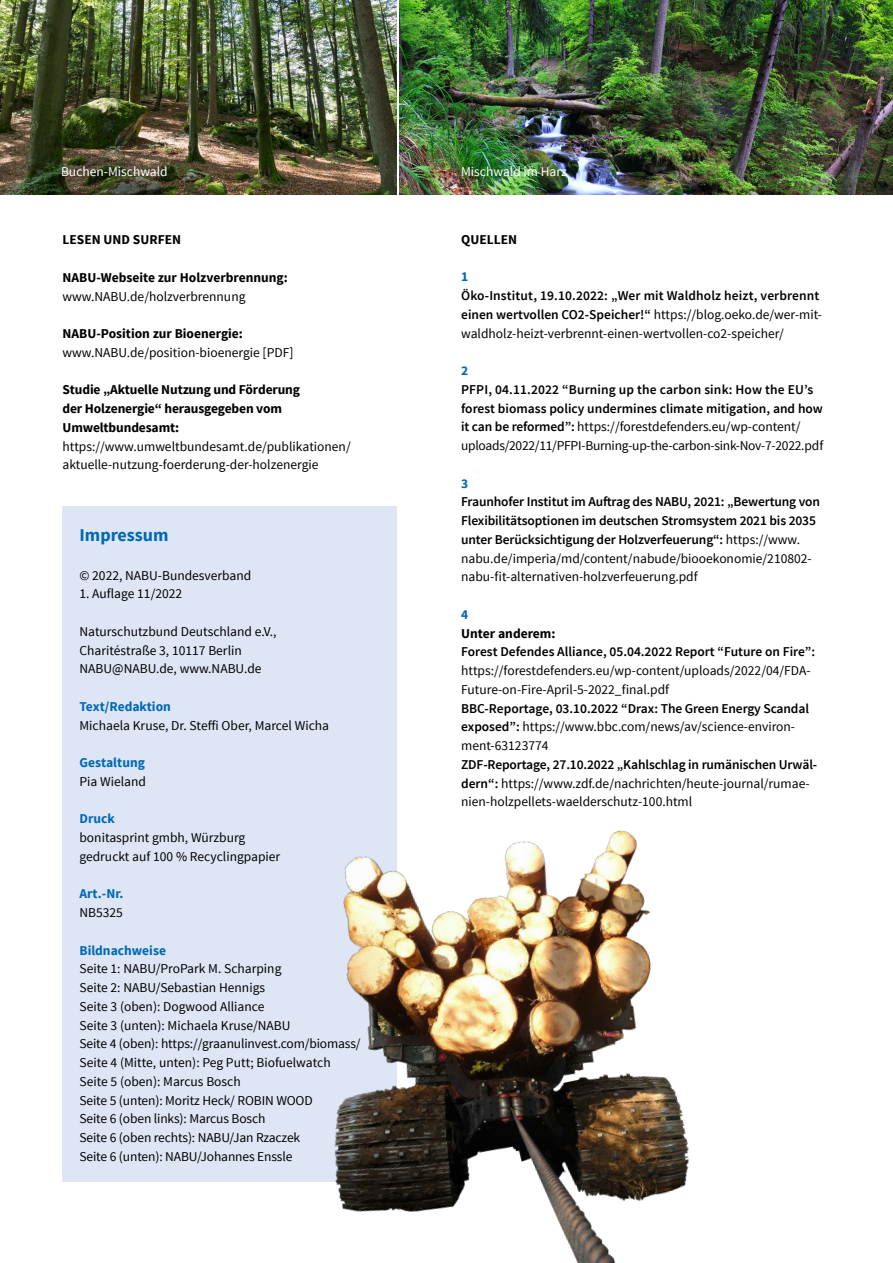
<style>
.page{position:relative;width:893px;height:1263px;background:#fff}
.page>*{position:absolute;margin:0;border:0;box-sizing:border-box;transform-origin:0 0}
.t1{font:700 18px "Source Sans Pro";color:#0069b4}
.t2{font:13.5px/18.8px "Source Sans Pro";color:#000}
.t3{font:600 13.5px/18.8px "Source Sans Pro";letter-spacing:-.01em;color:#000}
.t4{font:700 13.5px/18.8px "Source Sans Pro";letter-spacing:-.01em;color:#000}
.t5{font:700 13.5px "Source Sans Pro";color:#0069b4}
.t6{font:13.5px "Source Sans Pro";color:#fff}
.s1{font-weight:600}
.s2{font-weight:400}
</style>
<div class="page">
<div style="left:62px;top:506px;width:335px;height:676px;background:#dee6f6"></div>
<img style="left:0;top:0;width:396px;height:194px">
<img style="left:399px;top:0;width:494px;height:194px">
<img style="left:334px;top:830px;width:355px;height:433px">
<p class="t6" style="left:61px;top:163px;width:108px">Buchen-Mischwald</p>
<p class="t6" style="left:461px;top:163px;width:107px">Mischwald im Harz</p>
<p class="t4" style="left:62px;top:231px;width:120px">LESEN UND SURFEN</p>
<p class="t4" style="left:62px;top:268px;width:227px">NABU-Webseite zur Holzverbrennung:</p>
<p class="t2" style="left:62px;top:287px;width:185px">www.NABU.de/holzverbrennung</p>
<p class="t4" style="left:62px;top:325px;width:182px">NABU-Position zur Bioenergie:</p>
<p class="t2" style="left:62px;top:343px;width:233px">www.NABU.de/position-bioenergie [PDF]</p>
<p class="t4" style="left:62px;top:381px;width:239px">Studie „Aktuelle Nutzung und Förderung der Holzenergie“ herausgegeben vom<br>Umweltbundesamt:</p>
<p class="t2" style="left:62px;top:437px;width:290px">https://www.umweltbundesamt.de/publikationen/ aktuelle-nutzung-foerderung-der-holzenergie</p>
<h1 class="t1" style="left:79px;top:524px;width:91px">Impressum</h1>
<p class="t2" style="left:79px;top:566px;width:173px">© 2022, NABU-Bundesverband</p>
<p class="t2" style="left:79px;top:585px;width:104px">1. Auflage 11/2022</p>
<p class="t2" style="left:79px;top:622px;width:199px">Naturschutzbund Deutschland e.V.,<br>Charitéstraße 3, 10117 Berlin<br>NABU@NABU.de, www.NABU.de</p>
<p class="t5" style="left:79px;top:698px;width:93px">Text/Redaktion</p>
<p class="t2" style="left:79px;top:716px;width:251px">Michaela Kruse, Dr. Steffi Ober, Marcel Wicha</p>
<p class="t5" style="left:79px;top:754px;width:67px">Gestaltung</p>
<p class="t2" style="left:79px;top:772px;width:68px">Pia Wieland</p>
<p class="t5" style="left:79px;top:810px;width:37px">Druck</p>
<p class="t2" style="left:79px;top:828px;width:202px">bonitasprint gmbh, Würzburg gedruckt auf 100 % Recyclingpapier</p>
<p class="t5" style="left:79px;top:885px;width:46px">Art.-Nr.</p>
<p class="t2" style="left:79px;top:903px;width:45px">NB5325</p>
<p class="t5" style="left:79px;top:941px;width:88px">Bildnachweise</p>
<p class="t2" style="left:79px;top:960px;width:283px">Seite 1: NABU/ProPark M. Scharping<br>Seite 2: NABU/Sebastian Hennigs<br>Seite 3 (oben): Dogwood Alliance<br>Seite 3 (unten): Michaela Kruse/NABU<br>Seite 4 (oben): https://graanulinvest.com/biomass/ Seite 4 (Mitte, unten): Peg Putt; Biofuelwatch Seite 5 (oben): Marcus Bosch<br>Seite 5 (unten): Moritz Heck/ ROBIN WOOD<br>Seite 6 (oben links): Marcus Bosch<br>Seite 6 (oben rechts): NABU/Jan Rzaczek<br>Seite 6 (unten): NABU/Johannes Enssle</p>
<p class="t4" style="left:461px;top:230px;width:57px">QUELLEN</p>
<p class="t5" style="left:461px;top:268px;width:9px">1</p>
<p class="t2" style="left:461px;top:286px;width:362px"><span class="s1">Öko-Institut, 19.10.2022: „Wer mit Waldholz heizt, verbrennt einen wertvollen CO2-Speicher!“</span> https://blog.oeko.de/wer-mit&shy;waldholz-heizt-verbrennt-einen-wertvollen-co2-speicher/</p>
<p class="t5" style="left:461px;top:362px;width:9px">2</p>
<p class="t3" style="left:461px;top:380px;width:364px">PFPI, 04.11.2022 “Burning up the carbon sink: How the EU’s forest biomass policy undermines climate mitigation, and how it can be reformed”: <span class="s2">https://forestdefenders.eu/wp-content/ uploads/2022/11/PFPI-Burning-up-the-carbon-sink-Nov-7-2022.pdf</span></p>
<p class="t5" style="left:461px;top:474px;width:9px">3</p>
<p class="t3" style="left:461px;top:493px;width:360px">Fraunhofer Institut im Auftrag des NABU, 2021: „Bewertung von Flexibilitätsoptionen im deutschen Stromsystem 2021 bis 2035 unter Berücksichtigung der Holzverfeuerung“: <span class="s2">https://www. nabu.de/imperia/md/content/nabude/biooekonomie/210802- nabu-fit-alternativen-holzverfeuerung.pdf</span></p>
<p class="t5" style="left:461px;top:606px;width:9px">4</p>
<p class="t4" style="left:461px;top:624px;width:96px">Unter anderem:</p>
<p class="t3" style="left:461px;top:643px;width:355px">Forest Defendes Alliance, 05.04.2022 Report “Future on Fire”:</p>
<p class="t2" style="left:461px;top:661px;width:351px">https://forestdefenders.eu/wp-content/uploads/2022/04/FDA-<br>Future-on-Fire-April-5-2022_final.pdf</p>
<p class="t3" style="left:461px;top:699px;width:349px">BBC-Reportage, 03.10.2022 “Drax: The Green Energy Scandal exposed”: <span class="s2">https://www.bbc.com/news/av/science-environ&shy;ment-63123774</span></p>
<p class="t2" style="left:461px;top:755px;width:358px"><span class="s1">ZDF-Reportage, 27.10.2022 „Kahlschlag in rumänischen Urwäl&shy;dern“:</span> https://www.zdf.de/nachrichten/heute-journal/rumae&shy;nien-holzpellets-waelderschutz-100.html</p>
</div>
